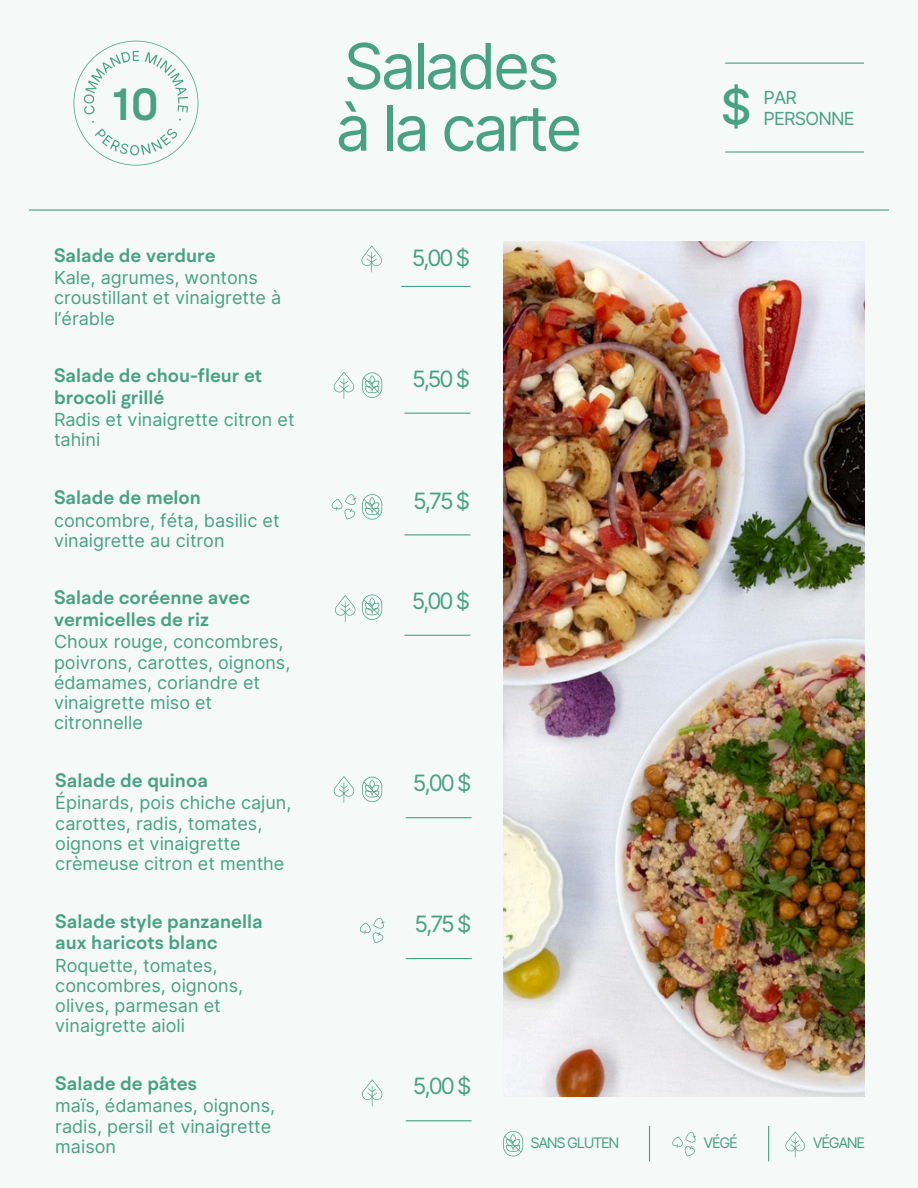
<style>
.page{position:relative;width:918px;height:1188px;background:#f5faf9}
.page>*{position:absolute;margin:0;border:0;box-sizing:border-box;transform-origin:0 0}
.t1{font:63px/61.8px "Inter";letter-spacing:-.05em;color:#47a182}
.t2{font:500 48.75px "Inter";color:#47a182}
.t3{font:600 45px "BR Hendrix";color:#47a182}
.t4{font:22.5px "Inter";letter-spacing:-.09em;color:#47a182}
.t5{font:600 19.5px "BR Hendrix";color:#47a182}
.t6{font:18px/20.2px "Inter";color:#47a182}
.t7{font:18px/20.2px "Inter";letter-spacing:-.045em;color:#47a182}
.t8{font:14.55px "Inter";letter-spacing:-.09em;color:#47a182}
</style>
<div class="page">
<hr style="left:29px;top:209px;width:860px;height:2px;background:#47a182">
<img style="left:503px;top:241px;width:361px;height:855px">
<hr style="left:649px;top:1126px;width:1px;height:36px;background:#47a182">
<hr style="left:768px;top:1126px;width:1px;height:36px;background:#47a182">
<svg style="left:672px;top:1132px;width:24px;height:24px"></svg>
<svg style="left:785px;top:1132px;width:20px;height:25px"></svg>
<svg style="left:503px;top:1131px;width:20px;height:25px"></svg>
<svg style="left:74px;top:41px;width:124px;height:125px"></svg>
<hr style="left:725px;top:63px;width:139px;height:1px;background:#47a182">
<hr style="left:725px;top:151px;width:139px;height:2px;background:#47a182">
<hr style="left:406px;top:958px;width:66px;height:1px;background:#47a182">
<svg style="left:360px;top:918px;width:25px;height:25px"></svg>
<hr style="left:404px;top:413px;width:66px;height:1px;background:#47a182">
<svg style="left:333px;top:372px;width:22px;height:27px"></svg>
<svg style="left:362px;top:372px;width:20px;height:26px"></svg>
<hr style="left:404px;top:534px;width:66px;height:1px;background:#47a182">
<svg style="left:332px;top:494px;width:24px;height:25px"></svg>
<svg style="left:362px;top:494px;width:20px;height:26px"></svg>
<hr style="left:404px;top:635px;width:66px;height:1px;background:#47a182">
<svg style="left:362px;top:594px;width:20px;height:26px"></svg>
<svg style="left:335px;top:595px;width:21px;height:27px"></svg>
<hr style="left:406px;top:817px;width:66px;height:1px;background:#47a182">
<svg style="left:333px;top:776px;width:22px;height:27px"></svg>
<svg style="left:362px;top:777px;width:20px;height:25px"></svg>
<hr style="left:406px;top:1120px;width:66px;height:1px;background:#47a182">
<svg style="left:362px;top:1080px;width:21px;height:26px"></svg>
<hr style="left:401px;top:286px;width:69px;height:1px;background:#47a182">
<svg style="left:361px;top:246px;width:21px;height:26px"></svg>
<p class="t1" style="left:336px;top:35px;width:248px">Salades à la carte</p>
<h3 class="t3" style="left:111px;top:75px;width:50px">10</h3>
<h4 class="t2" style="left:720px;top:77px;width:33px">$</h4>
<h4 class="t7" style="left:764px;top:88px;width:93px">PAR<br>PERSONNE</h4>
<p class="t5" style="left:54px;top:242px;width:163px">Salade de verdure</p>
<p class="t4" style="left:412px;top:244px;width:60px">5,00 $</p>
<p class="t6" style="left:54px;top:268px;width:229px">Kale, agrumes, wontons croustillant et vinaigrette à l’érable</p>
<h4 class="t5" style="left:54px;top:363px;width:210px">Salade de chou-fleur et</h4>
<h4 class="t4" style="left:412px;top:365px;width:60px">5,50 $</h4>
<h4 class="t5" style="left:54px;top:384px;width:112px">brocoli grillé</h4>
<h4 class="t6" style="left:54px;top:410px;width:242px">Radis et vinaigrette citron et tahini</h4>
<p class="t5" style="left:54px;top:485px;width:149px">Salade de melon</p>
<h4 class="t4" style="left:413px;top:487px;width:59px">5,75 $</h4>
<p class="t6" style="left:54px;top:510px;width:227px">concombre, féta, basilic et vinaigrette au citron</p>
<p class="t5" style="left:54px;top:585px;width:198px">Salade coréenne avec</p>
<p class="t4" style="left:412px;top:587px;width:60px">5,00 $</p>
<p class="t5" style="left:54px;top:606px;width:157px">vermicelles de riz</p>
<p class="t6" style="left:54px;top:632px;width:238px">Choux rouge, concombres, poivrons, carottes, oignons, édamames, coriandre et vinaigrette miso et citronnelle</p>
<p class="t5" style="left:55px;top:767px;width:154px">Salade de quinoa</p>
<p class="t4" style="left:413px;top:770px;width:60px">5,00 $</p>
<p class="t6" style="left:55px;top:793px;width:238px">Épinards, pois chiche cajun, carottes, radis, tomates, oignons et vinaigrette crèmeuse citron et menthe</p>
<h4 class="t5" style="left:55px;top:908px;width:209px">Salade style panzanella</h4>
<h4 class="t4" style="left:415px;top:910px;width:59px">5,75 $</h4>
<h4 class="t5" style="left:55px;top:930px;width:164px">aux haricots blanc</h4>
<h4 class="t6" style="left:55px;top:955px;width:189px">Roquette, tomates, concombres, oignons, olives, parmesan et vinaigrette aioli</h4>
<p class="t5" style="left:55px;top:1070px;width:143px">Salade de pâtes</p>
<p class="t4" style="left:413px;top:1073px;width:60px">5,00 $</p>
<p class="t6" style="left:55px;top:1096px;width:221px">maïs, édamanes, oignons, radis, persil et vinaigrette maison</p>
<p class="t8" style="left:530px;top:1134px;width:91px">SANS GLUTEN</p>
<h1 class="t8" style="left:704px;top:1134px;width:36px">VÉGÉ</h1>
<p class="t8" style="left:813px;top:1134px;width:54px">VÉGANE</p>
</div>
